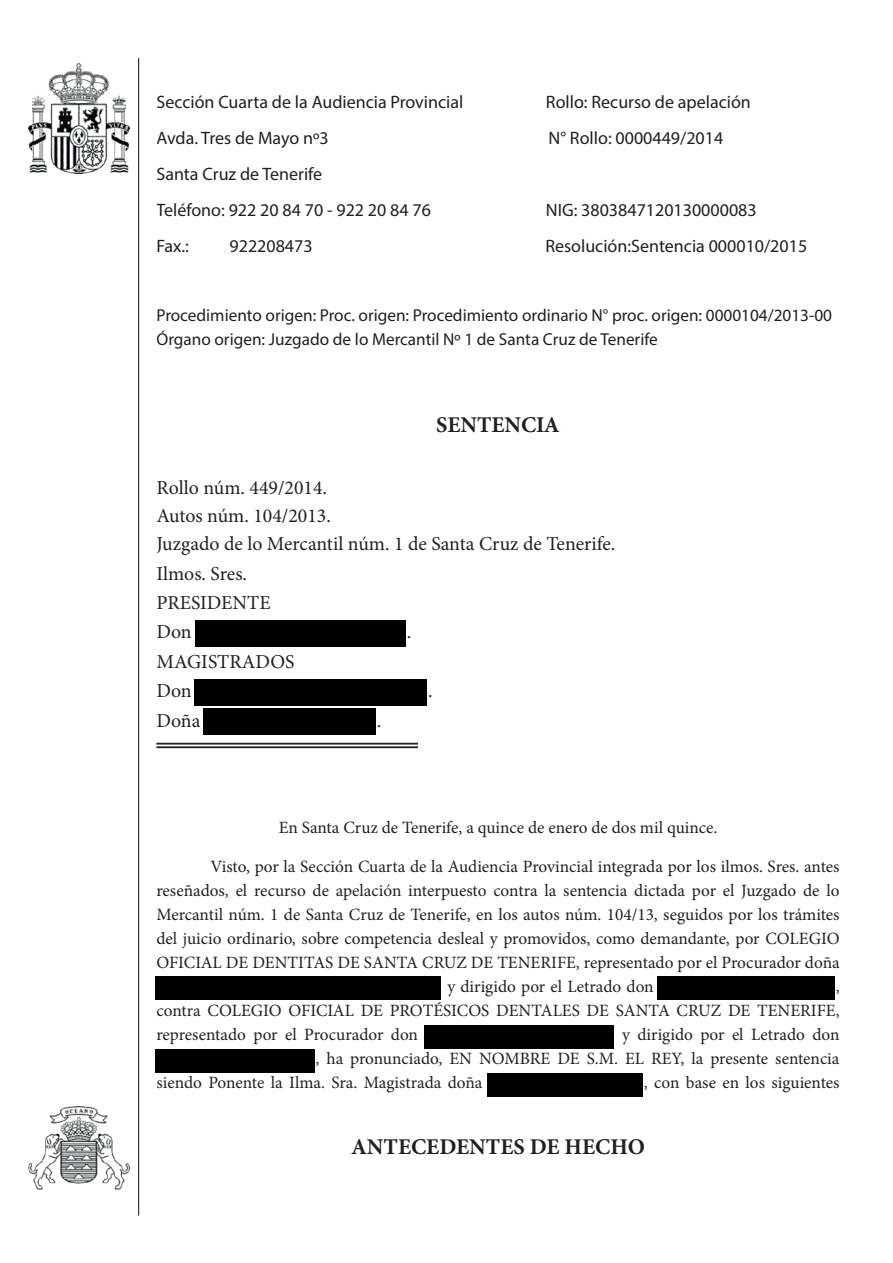
<style>
.page{position:relative;width:893px;height:1263px;background:#fff}
.page>*{position:absolute;margin:0;border:0;box-sizing:border-box;transform-origin:0 0}
.t1{font:700 22.5px "Minion Pro";color:#231f20}
.t2{font:19.8px "Minion Pro";color:#231f20}
.t3{font:18px "Myriad Pro";color:#231f20}
.t4{font:17.25px/24px "Minion Pro";color:#231f20;text-align:justify}
.t5{font:17.25px "Myriad Pro";color:#231f20}
</style>
<div class="page">
<img style="left:28px;top:58px;width:128px;height:1158px">
<hr style="left:156px;top:743px;width:262px;height:1px;background:#231f20">
<hr style="left:156px;top:746px;width:262px;height:2px;background:#231f20">
<div style="left:195px;top:620px;width:210px;height:27px;background:#000"></div>
<div style="left:195px;top:679px;width:232px;height:27px;background:#000"></div>
<div style="left:203px;top:708px;width:172px;height:27px;background:#000"></div>
<div style="left:155px;top:977px;width:286px;height:23px;background:#000"></div>
<div style="left:657px;top:977px;width:178px;height:23px;background:#000"></div>
<div style="left:424px;top:1025px;width:189px;height:23px;background:#000"></div>
<div style="left:155px;top:1049px;width:160px;height:23px;background:#000"></div>
<div style="left:487px;top:1073px;width:155px;height:23px;background:#000"></div>
<p class="t3" style="left:156px;top:91px;width:308px">Sección Cuarta de la Audiencia Provincial</p>
<p class="t3" style="left:546px;top:91px;width:207px">Rollo: Recurso de apelación</p>
<p class="t3" style="left:156px;top:127px;width:174px">Avda. Tres de Mayo nº3</p>
<p class="t3" style="left:549px;top:127px;width:176px">N° Rollo: 0000449/2014</p>
<p class="t3" style="left:156px;top:163px;width:167px">Santa Cruz de Tenerife</p>
<p class="t3" style="left:156px;top:199px;width:276px">Teléfono: 922 20 84 70 - 922 20 84 76</p>
<p class="t3" style="left:546px;top:199px;width:212px">NIG: 3803847120130000083</p>
<p class="t3" style="left:156px;top:235px;width:34px">Fax.:</p>
<p class="t3" style="left:230px;top:235px;width:85px">922208473</p>
<p class="t3" style="left:545px;top:235px;width:263px">Resolución:Sentencia 000010/2015</p>
<p class="t5" style="left:156px;top:305px;width:677px">Procedimiento origen: Proc. origen: Procedimiento ordinario N° proc. origen: 0000104/2013-00</p>
<p class="t5" style="left:156px;top:329px;width:503px">Órgano origen: Juzgado de lo Mercantil Nº 1 de Santa Cruz de Tenerife</p>
<p class="t1" style="left:436px;top:409px;width:125px">SENTENCIA</p>
<p class="t2" style="left:156px;top:474px;width:172px">Rollo núm. 449/2014.</p>
<p class="t2" style="left:156px;top:502px;width:176px">Autos núm. 104/2013.</p>
<p class="t2" style="left:156px;top:530px;width:460px">Juzgado de lo Mercantil núm. 1 de Santa Cruz de Tenerife.</p>
<p class="t2" style="left:156px;top:560px;width:92px">Ilmos. Sres.</p>
<p class="t2" style="left:156px;top:589px;width:116px">PRESIDENTE</p>
<p class="t2" style="left:156px;top:619px;width:37px">Don</p>
<p class="t2" style="left:407px;top:619px;width:6px">.</p>
<p class="t2" style="left:156px;top:648px;width:140px">MAGISTRADOS</p>
<p class="t2" style="left:156px;top:678px;width:37px">Don</p>
<p class="t2" style="left:428px;top:678px;width:6px">.</p>
<p class="t2" style="left:156px;top:707px;width:45px">Doña</p>
<p class="t2" style="left:377px;top:707px;width:6px">.</p>
<p class="t4" style="left:279px;top:816px;width:440px">En Santa Cruz de Tenerife, a quince de enero de dos mil quince.</p>
<p class="t4" style="left:210px;top:855px;width:631px">Visto, por la Sección Cuarta de la Audiencia Provincial integrada por los ilmos. Sres. antes</p>
<p class="t4" style="left:156px;top:879px;width:685px">reseñados, el recurso de apelación interpuesto contra la sentencia dictada por el Juzgado de lo</p>
<p class="t4" style="left:156px;top:903px;width:685px">Mercantil núm. 1 de Santa Cruz de Tenerife, en los autos núm. 104/13, seguidos por los trámites</p>
<p class="t4" style="left:156px;top:927px;width:685px">del juicio ordinario, sobre competencia desleal y promovidos, como demandante, por COLEGIO</p>
<p class="t4" style="left:156px;top:951px;width:685px">OFICIAL DE DENTITAS DE SANTA CRUZ DE TENERIFE, representado por el Procurador doña</p>
<p class="t4" style="left:447px;top:975px;width:208px">y dirigido por el Letrado don</p>
<p class="t4" style="left:156px;top:975px;width:685px;text-indent:679px">, contra COLEGIO OFICIAL DE PROTÉSICOS DENTALES DE SANTA CRUZ DE TENERIFE, representado por el Procurador don</p>
<p class="t4" style="left:622px;top:1023px;width:219px">y dirigido por el Letrado don</p>
<p class="t4" style="left:316px;top:1047px;width:525px">, ha pronunciado, EN NOMBRE DE S.M. EL REY, la presente sentencia</p>
<p class="t4" style="left:156px;top:1071px;width:327px">siendo Ponente la Ilma. Sra. Magistrada doña</p>
<p class="t4" style="left:644px;top:1071px;width:197px">, con base en los siguientes</p>
<p class="t1" style="left:351px;top:1131px;width:295px">ANTECEDENTES DE HECHO</p>
</div>
